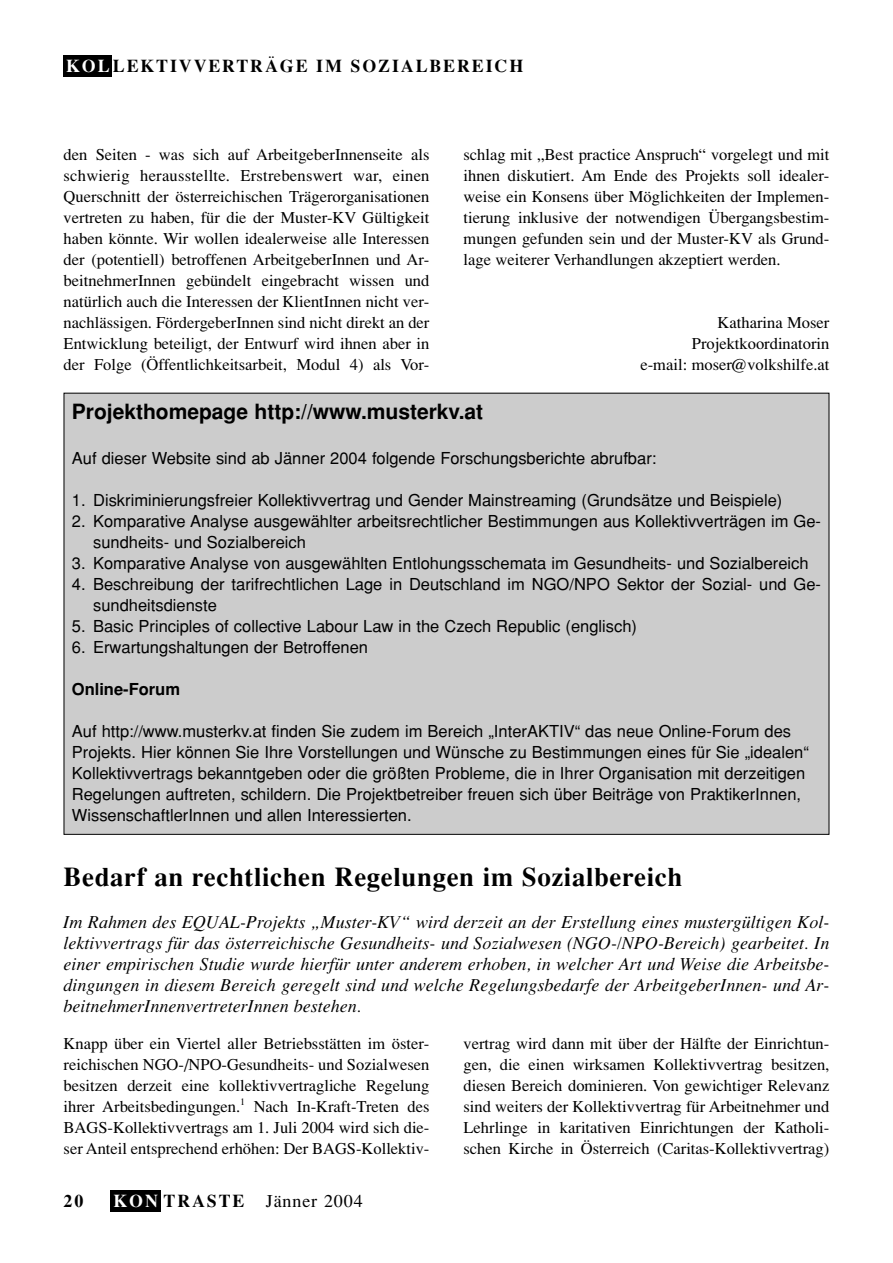
<style>
.page{position:relative;width:893px;height:1263px;background:#fff}
.page>*{position:absolute;margin:0;border:0;box-sizing:border-box;transform-origin:0 0}
.t1{font:700 27px "Times";letter-spacing:.02em;color:#000}
.t2{font:700 21px "Helvetica";color:#000}
.t3{font:italic 18px/21px "Times";color:#000;text-align:justify}
.t4{font:700 18px "Times";letter-spacing:.1em;color:#000}
.t5{font:18px "Times";letter-spacing:.05em;color:#000}
.t6{font:16.5px/21px "Times";color:#000;text-align:justify}
.t7{font:16.5px/21px "Helvetica";color:#000}
.t8{font:700 16.5px "Helvetica";color:#000}
.s1{color:#fff}
.s2{font-weight:700;color:#fff}
.s3{font-weight:700}
</style>
<div class="page">
<div style="left:110px;top:1191px;width:50px;height:21px;background:#000"></div>
<div style="left:64px;top:55px;width:48px;height:21px;background:#000"></div>
<div style="left:64px;top:394px;width:764px;height:440px;background:#ccc"></div>
<p class="t4" style="left:66px;top:59px;width:458px"><span class="s1">KOL</span>LEKTIVVERTRÄGE IM SOZIALBEREICH</p>
<p class="t6" style="left:64px;top:146px;width:367px">den Seiten - was sich auf ArbeitgeberInnenseite als schwierig herausstellte. Erstrebenswert war, einen Querschnitt der österreichischen Trägerorganisationen vertreten zu haben, für die der Muster-KV Gültigkeit haben könnte. Wir wollen idealerweise alle Interessen der (potentiell) betroffenen ArbeitgeberInnen und Ar&shy;beitnehmerInnen gebündelt eingebracht wissen und natürlich auch die Interessen der KlientInnen nicht ver&shy;nachlässigen. FördergeberInnen sind nicht direkt an der Entwicklung beteiligt, der Entwurf wird ihnen aber in der Folge (Öffentlichkeitsarbeit, Modul 4) als Vor-</p>
<p class="t6" style="left:463px;top:146px;width:367px">schlag mit „Best practice Anspruch“ vorgelegt und mit ihnen diskutiert. Am Ende des Projekts soll idealer&shy;weise ein Konsens über Möglichkeiten der Implemen&shy;tierung inklusive der notwendigen Übergangsbestim&shy;mungen gefunden sein und der Muster-KV als Grund&shy;lage weiterer Verhandlungen akzeptiert werden.</p>
<p class="t6" style="left:640px;top:314px;width:190px;text-align:right">Katharina Moser<br>Projektkoordinatorin<br>e-mail: moser@volkshilfe.at</p>
<p class="t2" style="left:72px;top:404px;width:413px">Projekthomepage http://www.musterkv.at</p>
<p class="t7" style="left:72px;top:449px;width:586px">Auf dieser Website sind ab Jänner 2004 folgende Forschungsberichte abrufbar:</p>
<p class="t7" style="left:72px;top:491px;width:712px">1. Diskriminierungsfreier Kollektivvertrag und Gender Mainstreaming (Grundsätze und Beispiele)</p>
<p class="t7" style="left:93px;top:512px;width:729px;text-indent:-21px">2. Komparative Analyse ausgewählter arbeitsrechtlicher Bestimmungen aus Kollektivverträgen im Ge&shy;sundheits- und Sozialbereich</p>
<p class="t7" style="left:72px;top:554px;width:738px">3. Komparative Analyse von ausgewählten Entlohungsschemata im Gesundheits- und Sozialbereich</p>
<p class="t7" style="left:93px;top:575px;width:729px;text-indent:-21px">4. Beschreibung der tarifrechtlichen Lage in Deutschland im NGO/NPO Sektor der Sozial- und Ge&shy;sundheitsdienste</p>
<p class="t7" style="left:72px;top:617px;width:566px">5. Basic Principles of collective Labour Law in the Czech Republic (englisch)</p>
<p class="t7" style="left:72px;top:638px;width:298px">6. Erwartungshaltungen der Betroffenen</p>
<p class="t8" style="left:72px;top:683px;width:110px">Online-Forum</p>
<p class="t7" style="left:72px;top:722px;width:738px">Auf http://www.musterkv.at finden Sie zudem im Bereich „InterAKTIV“ das neue Online-Forum des Projekts. Hier können Sie Ihre Vorstellungen und Wünsche zu Bestimmungen eines für Sie „idealen“ Kollektivvertrags bekanntgeben oder die größten Probleme, die in Ihrer Organisation mit derzeitigen Regelungen auftreten, schildern. Die Projektbetreiber freuen sich über Beiträge von PraktikerInnen, WissenschaftlerInnen und allen Interessierten.</p>
<h1 class="t1" style="left:64px;top:867px;width:620px">Bedarf an rechtlichen Regelungen im Sozialbereich</h1>
<p class="t3" style="left:64px;top:913px;width:767px">Im Rahmen des EQUAL-Projekts „Muster-KV“ wird derzeit an der Erstellung eines mustergültigen Kol&shy;lektivvertrags für das österreichische Gesundheits- und Sozialwesen (NGO-/NPO-Bereich) gearbeitet. In einer empirischen Studie wurde hierfür unter anderem erhoben, in welcher Art und Weise die Arbeitsbe&shy;dingungen in diesem Bereich geregelt sind und welche Regelungsbedarfe der ArbeitgeberInnen- und Ar&shy;beitnehmerInnenvertreterInnen bestehen.</p>
<p class="t6" style="left:64px;top:1034px;width:367px">Knapp über ein Viertel aller Betriebsstätten im öster&shy;reichischen NGO-/NPO-Gesundheits- und Sozialwesen besitzen derzeit eine kollektivvertragliche Regelung ihrer Arbeitsbedingungen.<sup>1</sup> Nach In-Kraft-Treten des BAGS-Kollektivvertrags am 1. Juli 2004 wird sich die&shy;ser Anteil entsprechend erhöhen: Der BAGS-Kollektiv-</p>
<p class="t6" style="left:463px;top:1034px;width:367px">vertrag wird dann mit über der Hälfte der Einrichtun&shy;gen, die einen wirksamen Kollektivvertrag besitzen, diesen Bereich dominieren. Von gewichtiger Relevanz sind weiters der Kollektivvertrag für Arbeitnehmer und Lehrlinge in karitativen Einrichtungen der Katholi&shy;schen Kirche in Österreich (Caritas-Kollektivvertrag)</p>
<p class="t4" style="left:64px;top:1195px;width:21px">20</p>
<p class="t5" style="left:113px;top:1195px;width:251px"><span class="s2">KON</span> <span class="s3">TRASTE</span> Jänner 2004</p>
</div>
